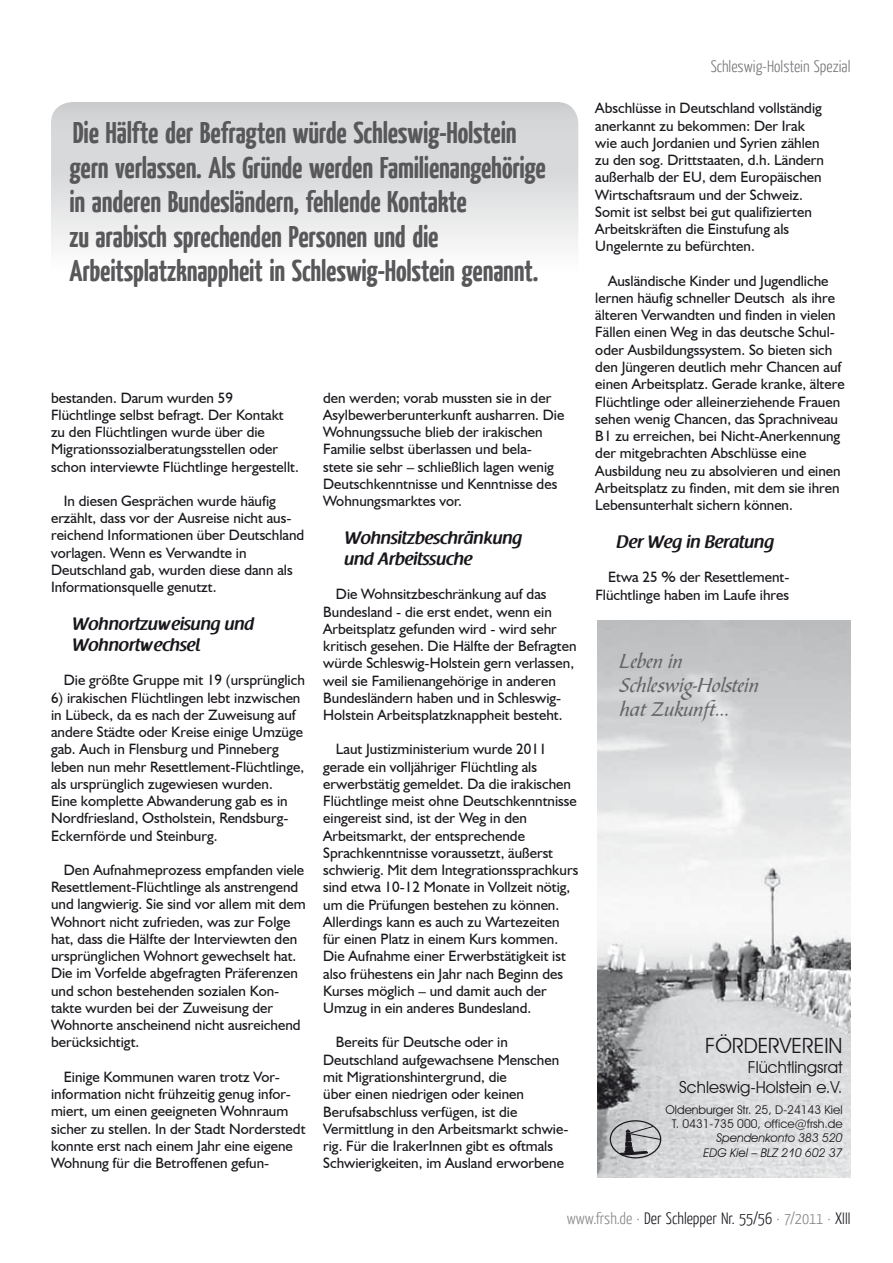
<style>
.page{position:relative;width:893px;height:1263px;background:#fff}
.page>*{position:absolute;margin:0;border:0;box-sizing:border-box;transform-origin:0 0}
.t1{font:700 30px/34.5px "Yanone Kaffeesatz";letter-spacing:-.01em;color:#58585a}
.t2{font:21px/24px "Bible Scr T";color:#646567}
.t3{font:21px "Avant Garde IT Cby BT";color:#1a171c}
.t4{font:600 18px/21px "Raspoutine";color:#1a171c}
.t5{font:300 16.5px "Yanone Kaffeesatz";color:#1a171c}
.t6{font:16.5px/19.8px "Avant Garde IT Cby BT";color:#1a171c;text-align:right}
.t7{font:15px/17.2px "Humanist 521 BT";color:#1a171c}
.t8{font:12px/14.4px "Avant Garde IT Cby BT";color:#1a171c;text-align:center}
.t9{font:italic 12px/14.4px "Avant Garde IT Cby BT";color:#1a171c;text-align:right}
.s1{color:#87888a}
</style>
<div class="page">
<img style="left:597px;top:621px;width:253px;height:557px">
<div style="left:610px;top:1120px;width:51px;height:38px;border:1px solid #1a171c;border-radius:50%"></div>
<svg style="left:620px;top:1125px;width:41px;height:30px"></svg>
<svg style="left:51px;top:102px;width:527px;height:144px;background:#dddedf"></svg>
<p class="t5" style="left:711px;top:56px;width:141px">Schleswig-Holstein Spezial</p>
<p class="t7" style="left:595px;top:99px;width:230px">Abschlüsse in Deutschland vollständig anerkannt zu bekommen: Der Irak wie auch Jordanien und Syrien zählen zu den sog. Drittstaaten, d.h. Ländern außerhalb der EU, dem Europäischen Wirtschaftsraum und der Schweiz.<br>Somit ist selbst bei gut qualifizierten Arbeitskräften die Einstufung als Ungelernte zu befürchten.</p>
<p class="t7" style="left:595px;top:272px;width:251px;text-indent:13px">Ausländische Kinder und Jugendliche lernen häufig schneller Deutsch als ihre älteren Verwandten und finden in vielen Fällen einen Weg in das deutsche Schul&shy;oder Ausbildungssystem. So bieten sich den Jüngeren deutlich mehr Chancen auf einen Arbeitsplatz. Gerade kranke, ältere Flüchtlinge oder alleinerziehende Frauen sehen wenig Chancen, das Sprachniveau B1 zu erreichen, bei Nicht-Anerkennung der mitgebrachten Abschlüsse eine Ausbildung neu zu absolvieren und einen Arbeitsplatz zu finden, mit dem sie ihren Lebensunterhalt sichern können.</p>
<p class="t4" style="left:617px;top:532px;width:159px">Der Weg in Beratung</p>
<p class="t7" style="left:595px;top:568px;width:196px;text-align:right">Etwa 25 % der Resettlement-<br>Flüchtlinge haben im Laufe ihres</p>
<p class="t1" style="left:70px;top:114px;width:478px">Die Hälfte der Befragten würde Schleswig-Holstein gern verlassen. Als Gründe werden Familienangehörige in anderen Bundesländern, fehlende Kontakte<br>zu arabisch sprechenden Personen und die Arbeitsplatzknappheit in Schleswig-Holstein genannt.</p>
<p class="t7" style="left:51px;top:389px;width:249px">bestanden. Darum wurden 59<br>Flüchtlinge selbst befragt. Der Kontakt zu den Flüchtlingen wurde über die Migrationssozialberatungsstellen oder schon interviewte Flüchtlinge hergestellt.</p>
<p class="t7" style="left:51px;top:492px;width:255px;text-indent:13px">In diesen Gesprächen wurde häufig erzählt, dass vor der Ausreise nicht aus&shy;reichend Informationen über Deutschland vorlagen. Wenn es Verwandte in Deutschland gab, wurden diese dann als Informationsquelle genutzt.</p>
<p class="t4" style="left:72px;top:614px;width:184px">Wohnortzuweisung und<br>Wohnortwechsel</p>
<p class="t7" style="left:64px;top:671px;width:243px">Die größte Gruppe mit 19 (ursprünglich</p>
<p class="t7" style="left:51px;top:689px;width:255px">6) irakischen Flüchtlingen lebt inzwischen in Lübeck, da es nach der Zuweisung auf andere Städte oder Kreise einige Umzüge gab. Auch in Flensburg und Pinneberg leben nun mehr Resettlement-Flüchtlinge, als ursprünglich zugewiesen wurden.<br>Eine komplette Abwanderung gab es in Nordfriesland, Ostholstein, Rendsburg-Eckernförde und Steinburg.</p>
<p class="t7" style="left:51px;top:861px;width:256px;text-indent:13px">Den Aufnahmeprozess empfanden viele Resettlement-Flüchtlinge als anstrengend und langwierig. Sie sind vor allem mit dem Wohnort nicht zufrieden, was zur Folge hat, dass die Hälfte der Interviewten den ursprünglichen Wohnort gewechselt hat.<br>Die im Vorfelde abgefragten Präferenzen und schon bestehenden sozialen Kon&shy;takte wurden bei der Zuweisung der Wohnorte anscheinend nicht ausreichend berücksichtigt.</p>
<p class="t7" style="left:51px;top:1068px;width:256px;text-indent:13px">Einige Kommunen waren trotz Vor&shy;information nicht frühzeitig genug infor&shy;miert, um einen geeigneten Wohnraum sicher zu stellen. In der Stadt Norderstedt konnte erst nach einem Jahr eine eigene Wohnung für die Betroffenen gefun-</p>
<p class="t7" style="left:323px;top:389px;width:243px">den werden; vorab mussten sie in der Asylbewerberunterkunft ausharren. Die Wohnungssuche blieb der irakischen Familie selbst überlassen und bela&shy;stete sie sehr – schließlich lagen wenig Deutschkenntnisse und Kenntnisse des Wohnungsmarktes vor.</p>
<p class="t4" style="left:344px;top:528px;width:179px">Wohnsitzbeschränkung und Arbeitssuche</p>
<p class="t7" style="left:323px;top:585px;width:255px;text-indent:13px">Die Wohnsitzbeschränkung auf das Bundesland - die erst endet, wenn ein Arbeitsplatz gefunden wird - wird sehr kritisch gesehen. Die Hälfte der Befragten würde Schleswig-Holstein gern verlassen, weil sie Familienangehörige in anderen Bundesländern haben und in Schleswig-Holstein Arbeitsplatzknappheit besteht.</p>
<p class="t7" style="left:323px;top:740px;width:257px;text-indent:13px">Laut Justizministerium wurde 2011 gerade ein volljähriger Flüchtling als erwerbstätig gemeldet. Da die irakischen Flüchtlinge meist ohne Deutschkenntnisse eingereist sind, ist der Weg in den Arbeitsmarkt, der entsprechende Sprachkenntnisse voraussetzt, äußerst schwierig. Mit dem Integrationssprachkurs sind etwa 10-12 Monate in Vollzeit nötig, um die Prüfungen bestehen zu können.<br>Allerdings kann es auch zu Wartezeiten für einen Platz in einem Kurs kommen.<br>Die Aufnahme einer Erwerbstätigkeit ist also frühestens ein Jahr nach Beginn des Kurses möglich – und damit auch der Umzug in ein anderes Bundesland.</p>
<p class="t7" style="left:323px;top:1033px;width:247px;text-indent:13px">Bereits für Deutsche oder in Deutschland aufgewachsene Menschen mit Migrationshintergrund, die<br>über einen niedrigen oder keinen Berufsabschluss verfügen, ist die Vermittlung in den Arbeitsmarkt schwie&shy;rig. Für die IrakerInnen gibt es oftmals Schwierigkeiten, im Ausland erworbene</p>
<h2 class="t3" style="left:705px;top:1033px;width:139px">FÖRDERVEREIN</h2>
<h2 class="t2" style="left:620px;top:651px;width:140px">Leben in<br>Schleswig-Holstein hat Zukunft...</h2>
<p class="t6" style="left:679px;top:1057px;width:165px">Flüchtlingsrat<br>Schleswig-Holstein e.V.</p>
<p class="t8" style="left:665px;top:1102px;width:179px">Oldenburger Str. 25, D-24143 Kiel<br>T. 0431-735 000, office@frsh.de</p>
<p class="t9" style="left:703px;top:1131px;width:141px">Spendenkonto 383 520<br>EDG Kiel – BLZ 210 602 37</p>
<p class="t5" style="left:567px;top:1208px;width:285px"><span class="s1">www.frsh.de ·</span> Der Schlepper Nr. 55/56 <span class="s1">· 7/2011 ·</span> XIII</p>
</div>
